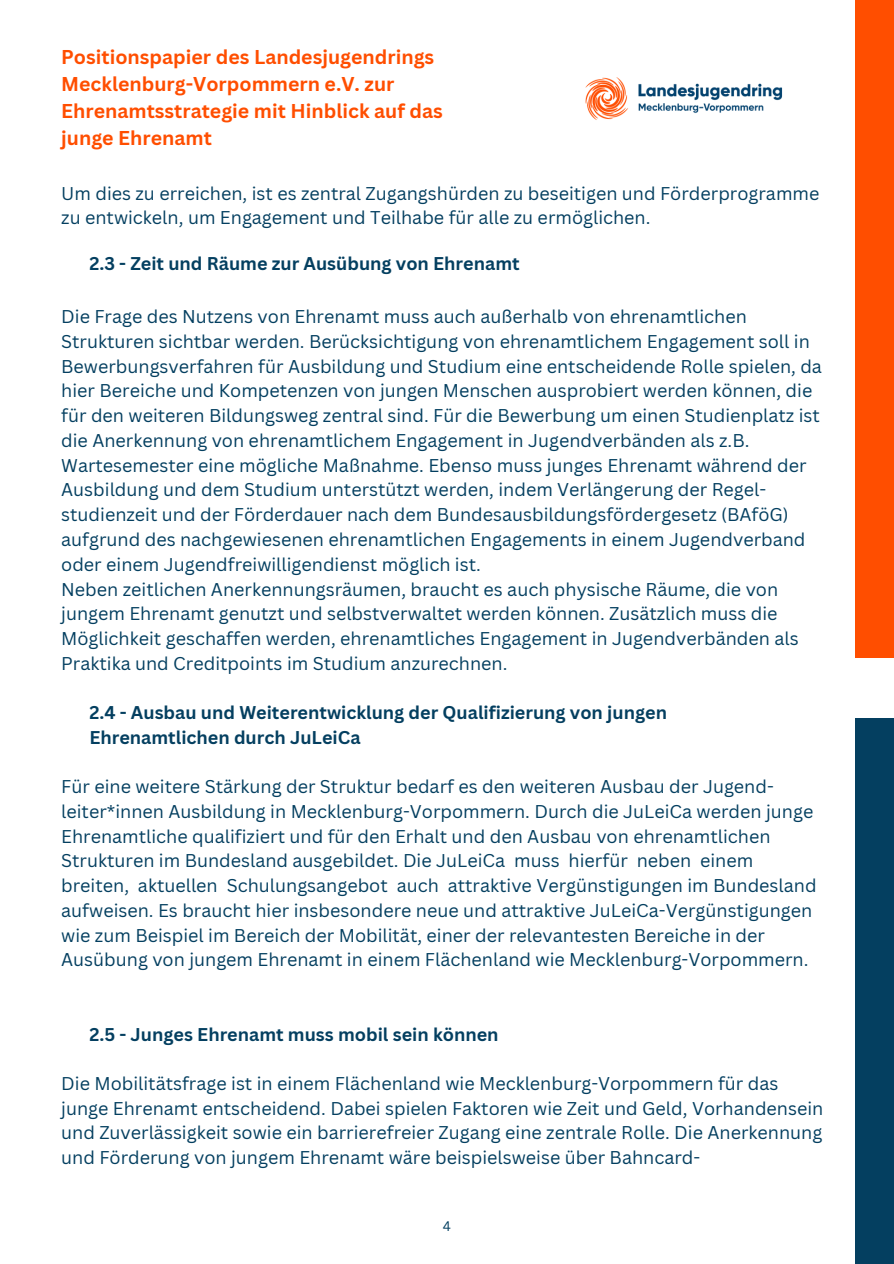
<style>
.page{position:relative;width:894px;height:1264px;background:#fff}
.page>*{position:absolute;margin:0;border:0;box-sizing:border-box;transform-origin:0 0}
.t1{font:700 19.5px/27px "Canva Sans";color:#ff4e00}
.t2{font:18px/24.8px "Canva Sans";color:#043f60}
.t3{font:700 18px/24.8px "Canva Sans";color:#043f60}
.t4{font:13.5px "Canva Sans";color:#043f60}
</style>
<div class="page">
<img style="left:585px;top:77px;width:198px;height:43px">
<div style="left:855px;top:0;width:38px;height:657px;background:#ff4e00"></div>
<div style="left:855px;top:718px;width:38px;height:545px;background:#043f60"></div>
<p class="t1" style="left:61px;top:43px;width:383px">Positionspapier des Landesjugendrings Mecklenburg-Vorpommern e.V. zur Ehrenamtsstrategie mit Hinblick auf das junge Ehrenamt</p>
<p class="t2" style="left:61px;top:180px;width:759px">Um dies zu erreichen, ist es zentral Zugangshürden zu beseitigen und Förderprogramme zu entwickeln, um Engagement und Teilhabe für alle zu ermöglichen.</p>
<p class="t3" style="left:89px;top:250px;width:431px">2.3 - Zeit und Räume zur Ausübung von Ehrenamt</p>
<p class="t2" style="left:61px;top:304px;width:762px">Die Frage des Nutzens von Ehrenamt muss auch außerhalb von ehrenamtlichen Strukturen sichtbar werden. Berücksichtigung von ehrenamtlichem Engagement soll in Bewerbungsverfahren für Ausbildung und Studium eine entscheidende Rolle spielen, da hier Bereiche und Kompetenzen von jungen Menschen ausprobiert werden können, die für den weiteren Bildungsweg zentral sind. Für die Bewerbung um einen Studienplatz ist die Anerkennung von ehrenamtlichem Engagement in Jugendverbänden als z.B.<br>Wartesemester eine mögliche Maßnahme. Ebenso muss junges Ehrenamt während der Ausbildung und dem Studium unterstützt werden, indem Verlängerung der Regel&shy;studienzeit und der Förderdauer nach dem Bundesausbildungsfördergesetz (BAföG) aufgrund des nachgewiesenen ehrenamtlichen Engagements in einem Jugendverband oder einem Jugendfreiwilligendienst möglich ist.</p>
<h1 class="t2" style="left:61px;top:576px;width:738px">Neben zeitlichen Anerkennungsräumen, braucht es auch physische Räume, die von jungem Ehrenamt genutzt und selbstverwaltet werden können. Zusätzlich muss die Möglichkeit geschaffen werden, ehrenamtliches Engagement in Jugendverbänden als Praktika und Creditpoints im Studium anzurechnen.</h1>
<p class="t3" style="left:89px;top:699px;width:579px">2.4 - Ausbau und Weiterentwicklung der Qualifizierung von jungen<br>Ehrenamtlichen durch JuLeiCa</p>
<h1 class="t2" style="left:61px;top:773px;width:756px">Für eine weitere Stärkung der Struktur bedarf es den weiteren Ausbau der Jugend&shy;leiter*innen Ausbildung in Mecklenburg-Vorpommern. Durch die JuLeiCa werden junge Ehrenamtliche qualifiziert und für den Erhalt und den Ausbau von ehrenamtlichen Strukturen im Bundesland ausgebildet. Die JuLeiCa muss hierfür neben einem breiten, aktuellen Schulungsangebot auch attraktive Vergünstigungen im Bundesland aufweisen. Es braucht hier insbesondere neue und attraktive JuLeiCa-Vergünstigungen wie zum Beispiel im Bereich der Mobilität, einer der relevantesten Bereiche in der Ausübung von jungem Ehrenamt in einem Flächenland wie Mecklenburg-Vorpommern.</h1>
<p class="t3" style="left:89px;top:1021px;width:410px">2.5 - Junges Ehrenamt muss mobil sein können</p>
<p class="t2" style="left:61px;top:1070px;width:763px">Die Mobilitätsfrage ist in einem Flächenland wie Mecklenburg-Vorpommern für das junge Ehrenamt entscheidend. Dabei spielen Faktoren wie Zeit und Geld, Vorhandensein und Zuverlässigkeit sowie ein barrierefreier Zugang eine zentrale Rolle. Die Anerkennung und Förderung von jungem Ehrenamt wäre beispielsweise über Bahncard-</p>
<h1 class="t4" style="left:442px;top:1216px;width:10px">4</h1>
</div>
